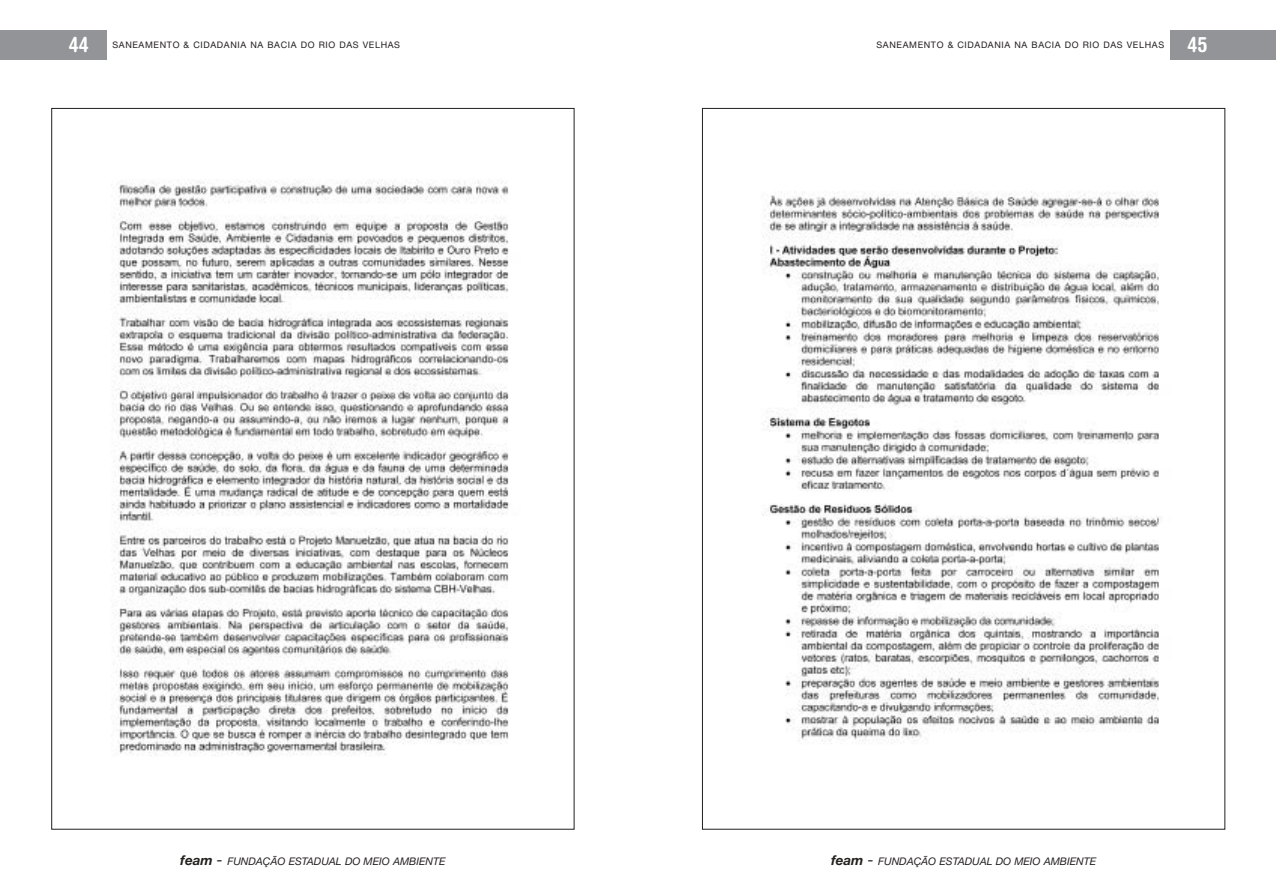
<style>
.page{position:relative;width:1276px;height:893px;background:#fff}
.page>*{position:absolute;margin:0;border:0;box-sizing:border-box;transform-origin:0 0}
.t1{font:700 condensed 21px "Helvetica Rounded";color:#fff}
.t2{font:italic 10.5px "Helvetica Neue";color:#231f1f}
.t3{font:9px "Helvetica Neue";letter-spacing:.07em;color:#231f1f}
.s1{font-weight:700;font-size:13.5px}
.s2{font-size:15px}
</style>
<div class="page">
<div style="left:1170px;top:30px;width:106px;height:30px;background:#939497"></div>
<div style="left:0;top:30px;width:107px;height:30px;background:#939497"></div>
<img style="left:111px;top:179px;width:398px;height:577px">
<img style="left:763px;top:191px;width:396px;height:553px">
<h1 class="t1" style="left:69px;top:36px;width:22px">44</h1>
<p class="t3" style="left:112px;top:42px;width:289px">SANEAMENTO &amp; CIDADANIA NA BACIA DO RIO DAS VELHAS</p>
<p class="t2" style="left:180px;top:857px;width:267px"><span class="s1">feam</span> <span class="s2">-</span> FUNDAÇÃO ESTADUAL DO MEIO AMBIENTE</p>
<p class="t3" style="left:876px;top:42px;width:289px">SANEAMENTO &amp; CIDADANIA NA BACIA DO RIO DAS VELHAS</p>
<h1 class="t1" style="left:1187px;top:36px;width:22px">45</h1>
<p class="t2" style="left:831px;top:857px;width:267px"><span class="s1">feam</span> <span class="s2">-</span> FUNDAÇÃO ESTADUAL DO MEIO AMBIENTE</p>
</div>
